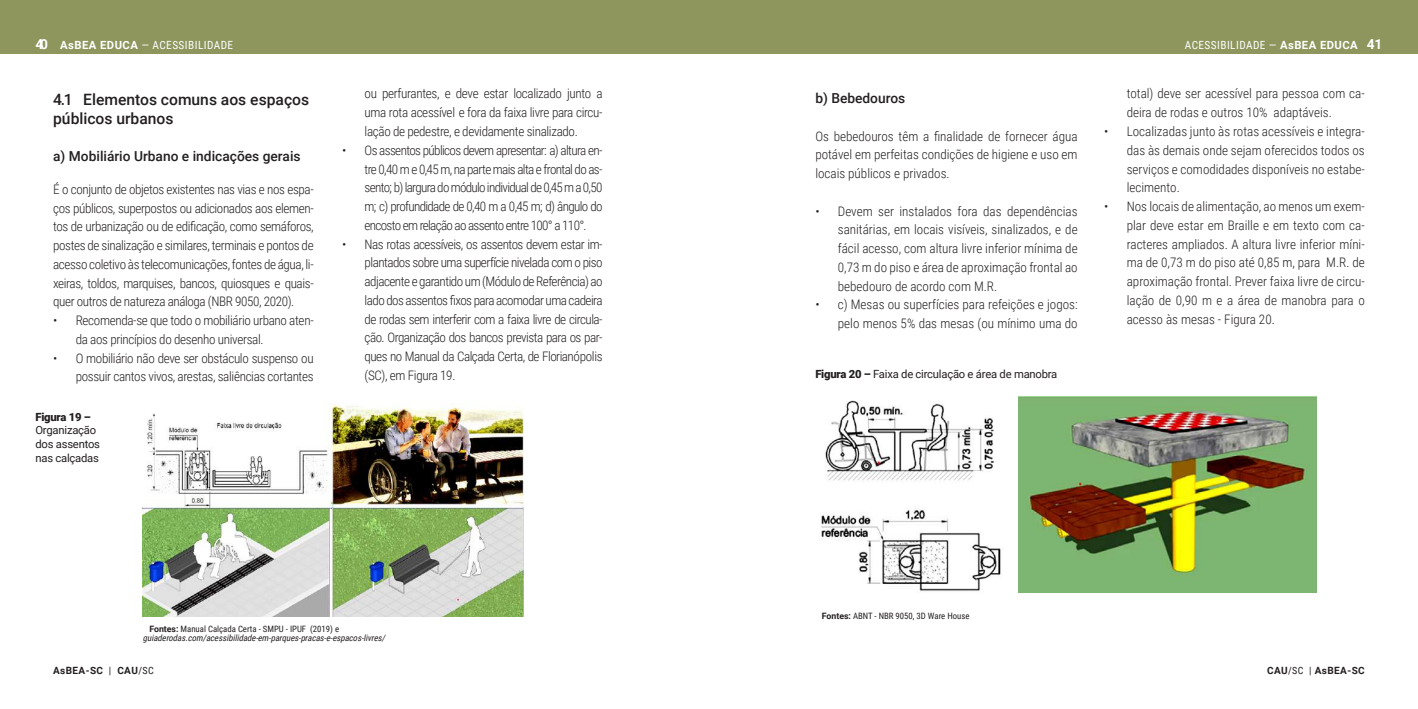
<style>
.page{position:relative;width:1418px;height:709px;background:#fff}
.page>*{position:absolute;margin:0;border:0;box-sizing:border-box;transform-origin:0 0}
.t1{font:500 15.62px/18.8px "Roboto";color:#231f20}
.t2{font:500 13.75px "Roboto";color:#231f20}
.t3{font:300 13.12px/18.8px "Roboto Condensed";letter-spacing:-.025em;color:#231f20;text-align:justify}
.t4{font:300 13.12px/18.8px "Roboto Condensed";color:#231f20;text-align:right}
.t5{font:11.25px/13.8px "Roboto";letter-spacing:-.02em;color:#231f20}
.t6{font:11.25px "Roboto Condensed";letter-spacing:.04em;color:#fff}
.t7{font:900 11.25px "Roboto";letter-spacing:-.02em;color:#231f20}
.t8{font:700 10px "Roboto";letter-spacing:.04em;color:#231f20}
.t9{font:italic 8.75px/8.8px "Roboto Condensed";color:#231f20}
.t10{font:8.75px "Roboto Condensed";color:#231f20}
.s1{font-family:"Roboto";font-weight:700;font-size:13.75px}
.s2{font-family:"Roboto";font-weight:700}
.s3{font-family:"Roboto";font-weight:700;font-style:normal}
.s4{font-style:normal}
.s5{font-weight:900}
.s6{font-family:"Roboto Condensed";font-weight:400}
</style>
<div class="page">
<div style="left:0;top:0;width:1417px;height:54px;background:#8e965e"></div>
<img style="left:143px;top:403px;width:380px;height:213px">
<img style="left:821px;top:400px;width:180px;height:192px">
<img style="left:1018px;top:396px;width:298px;height:196px">
<p class="t6" style="left:35px;top:37px;width:199px"><span class="s1">40</span> <span class="s2">AsBEA EDUCA</span> — ACESSIBILIDADE</p>
<p class="t6" style="left:1184px;top:37px;width:199px">ACESSIBILIDADE — <span class="s2">AsBEA EDUCA</span> <span class="s1">41</span></p>
<p class="t1" style="left:53px;top:89px;width:257px">4.1 Elementos comuns aos espaços públicos urbanos</p>
<p class="t2" style="left:53px;top:147px;width:249px">a) Mobiliário Urbano e indicações gerais</p>
<p class="t3" style="left:53px;top:179px;width:262px">É o conjunto de objetos existentes nas vias e nos espa&shy;ços públicos, superpostos ou adicionados aos elemen&shy;tos de urbanização ou de edificação, como semáforos, postes de sinalização e similares, terminais e pontos de acesso coletivo às telecomunicações, fontes de água, li&shy;xeiras, toldos, marquises, bancos, quiosques e quais&shy;quer outros de natureza análoga (NBR 9050, 2020).</p>
<p class="t3" style="left:76px;top:310px;width:239px;text-indent:-22px">• Recomenda-se que todo o mobiliário urbano aten&shy;da aos princípios do desenho universal.</p>
<p class="t3" style="left:53px;top:348px;width:262px;text-align:right">• O mobiliário não deve ser obstáculo suspenso ou possuir cantos vivos, arestas, saliências cortantes</p>
<p class="t7" style="left:35px;top:409px;width:57px">Figura 19 –</p>
<p class="t5" style="left:35px;top:423px;width:66px">Organização dos assentos nas calçadas</p>
<p class="t3" style="left:364px;top:84px;width:239px">ou perfurantes, e deve estar localizado junto a uma rota acessível e fora da faixa livre para circu&shy;lação de pedestre, e devidamente sinalizado.</p>
<p class="t3" style="left:364px;top:140px;width:239px;text-indent:-22px">• Os assentos públicos devem apresentar: a) altura en&shy;tre 0,40 m e 0,45 m, na parte mais alta e frontal do as&shy;sento; b) largura do módulo individual de 0,45 m a 0,50 m; c) profundidade de 0,40 m a 0,45 m; d) ângulo do encosto em relação ao assento entre 100° a 110°.</p>
<p class="t3" style="left:364px;top:234px;width:239px;text-indent:-22px">• Nas rotas acessíveis, os assentos devem estar im&shy;plantados sobre uma superfície nivelada com o piso adjacente e garantido um (Módulo de Referência) ao lado dos assentos fixos para acomodar uma cadeira de rodas sem interferir com a faixa livre de circula&shy;ção. Organização dos bancos prevista para os par&shy;ques no Manual da Calçada Certa, de Florianópolis (SC), em Figura 19.</p>
<p class="t9" style="left:143px;top:624px;width:246px;text-indent:7px"><span class="s3">Fontes:</span> <span class="s4">Manual Calçada Certa - SMPU - IPUF (2019) e </span>guiaderodas.com/acessibilidade-em-parques-pracas-e-espacos-livres/</p>
<p class="t2" style="left:815px;top:88px;width:91px">b) Bebedouros</p>
<p class="t3" style="left:815px;top:126px;width:264px">Os bebedouros têm a finalidade de fornecer água potável em perfeitas condições de higiene e uso em locais públicos e privados.</p>
<p class="t3" style="left:837px;top:201px;width:241px;text-indent:-22px">• Devem ser instalados fora das dependências sanitárias, em locais visíveis, sinalizados, e de fácil acesso, com altura livre inferior mínima de 0,73 m do piso e área de aproximação frontal ao bebedouro de acordo com M.R.</p>
<p class="t4" style="left:815px;top:295px;width:264px">• c) Mesas ou superfícies para refeições e jogos: pelo menos 5% das mesas (ou mínimo uma do</p>
<p class="t5" style="left:815px;top:366px;width:243px"><span class="s5">Figura 20 –</span> Faixa de circulação e área de manobra</p>
<p class="t4" style="left:1126px;top:84px;width:239px;text-align:left">total) deve ser acessível para pessoa com ca&shy;deira de rodas e outros 10% adaptáveis.</p>
<p class="t3" style="left:1126px;top:121px;width:239px;text-indent:-22px">• Localizadas junto às rotas acessíveis e integra&shy;das às demais onde sejam oferecidos todos os serviços e comodidades disponíveis no estabe&shy;lecimento.</p>
<p class="t3" style="left:1126px;top:196px;width:239px;text-indent:-22px">• Nos locais de alimentação, ao menos um exem&shy;plar deve estar em Braille e em texto com ca&shy;racteres ampliados. A altura livre inferior míni&shy;ma de 0,73 m do piso até 0,85 m, para M.R. de aproximação frontal. Prever faixa livre de circu&shy;lação de 0,90 m e a área de manobra para o acesso às mesas - Figura 20.</p>
<p class="t10" style="left:821px;top:609px;width:149px"><span class="s2">Fontes:</span> ABNT - NBR 9050, 3D Ware House</p>
<p class="t8" style="left:53px;top:663px;width:102px">AsBEA-SC <span class="s6">|</span> CAU<span class="s6">/SC</span></p>
<p class="t8" style="left:1267px;top:663px;width:99px">CAU<span class="s6">/SC |</span> AsBEA-SC</p>
</div>
